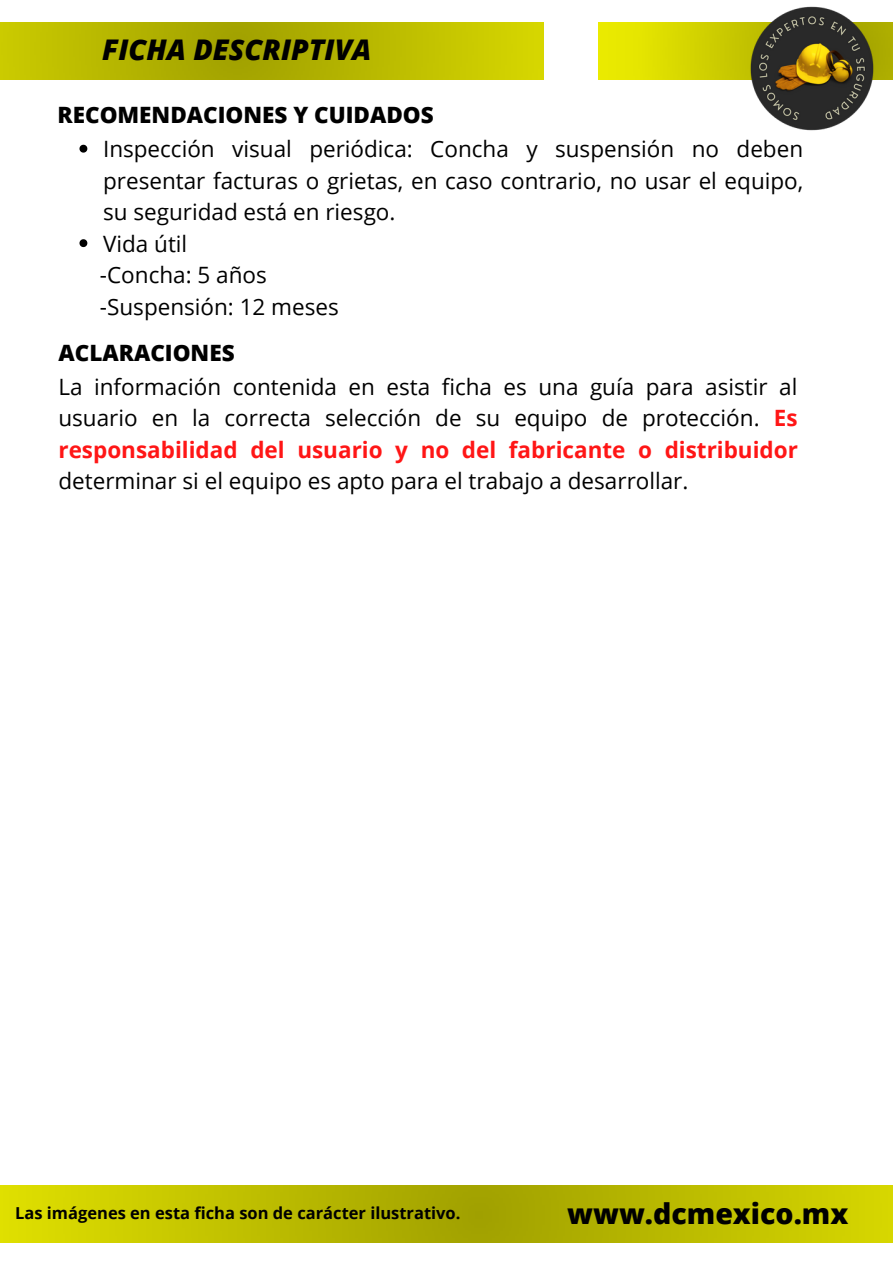
<style>
.page{position:relative;width:893px;height:1264px;background:#fff}
.page>*{position:absolute;margin:0;border:0;box-sizing:border-box;transform-origin:0 0}
.t1{font:italic 800 28.5px "Open Sans";color:#000}
.t2{font:800 28.5px "Open Sans";color:#000}
.t3{font:22.5px/31.5px "Open Sans";color:#000;text-align:justify}
.t4{font:800 22.5px "Open Sans";color:#000}
.t5{font:700 16.5px "Open Sans";color:#000}
.s1{font-weight:700;color:#ff1616}
</style>
<div class="page">
<img style="left:0;top:1185px;width:892px;height:57px">
<img style="left:0;top:22px;width:543px;height:57px">
<img style="left:598px;top:22px;width:294px;height:58px">
<svg style="left:79px;top:145px;width:8px;height:8px"></svg>
<svg style="left:79px;top:239px;width:8px;height:8px"></svg>
<img style="left:738px;top:6px;width:138px;height:125px">
<p class="t1" style="left:102px;top:30px;width:271px">FICHA DESCRIPTIVA</p>
<p class="t4" style="left:58px;top:99px;width:377px">RECOMENDACIONES Y CUIDADOS</p>
<p class="t3" style="left:103px;top:133px;width:701px">Inspección visual periódica: Concha y suspensión no deben presentar facturas o grietas, en caso contrario, no usar el equipo, su seguridad está en riesgo.</p>
<p class="t3" style="left:103px;top:227px;width:86px">Vida útil</p>
<p class="t3" style="left:100px;top:258px;width:168px">-Concha: 5 años</p>
<p class="t3" style="left:100px;top:290px;width:240px">-Suspensión: 12 meses</p>
<p class="t4" style="left:58px;top:337px;width:178px">ACLARACIONES</p>
<p class="t3" style="left:58px;top:370px;width:741px">La información contenida en esta ficha es una guía para asistir al usuario en la correcta selección de su equipo de protección. <span class="s1">Es responsabilidad del usuario y no del fabricante o distribuidor </span>determinar si el equipo es apto para el trabajo a desarrollar.</p>
<p class="t5" style="left:15px;top:1200px;width:447px">Las imágenes en esta ficha son de carácter ilustrativo.</p>
<p class="t2" style="left:567px;top:1193px;width:282px">www.dcmexico.mx</p>
</div>
